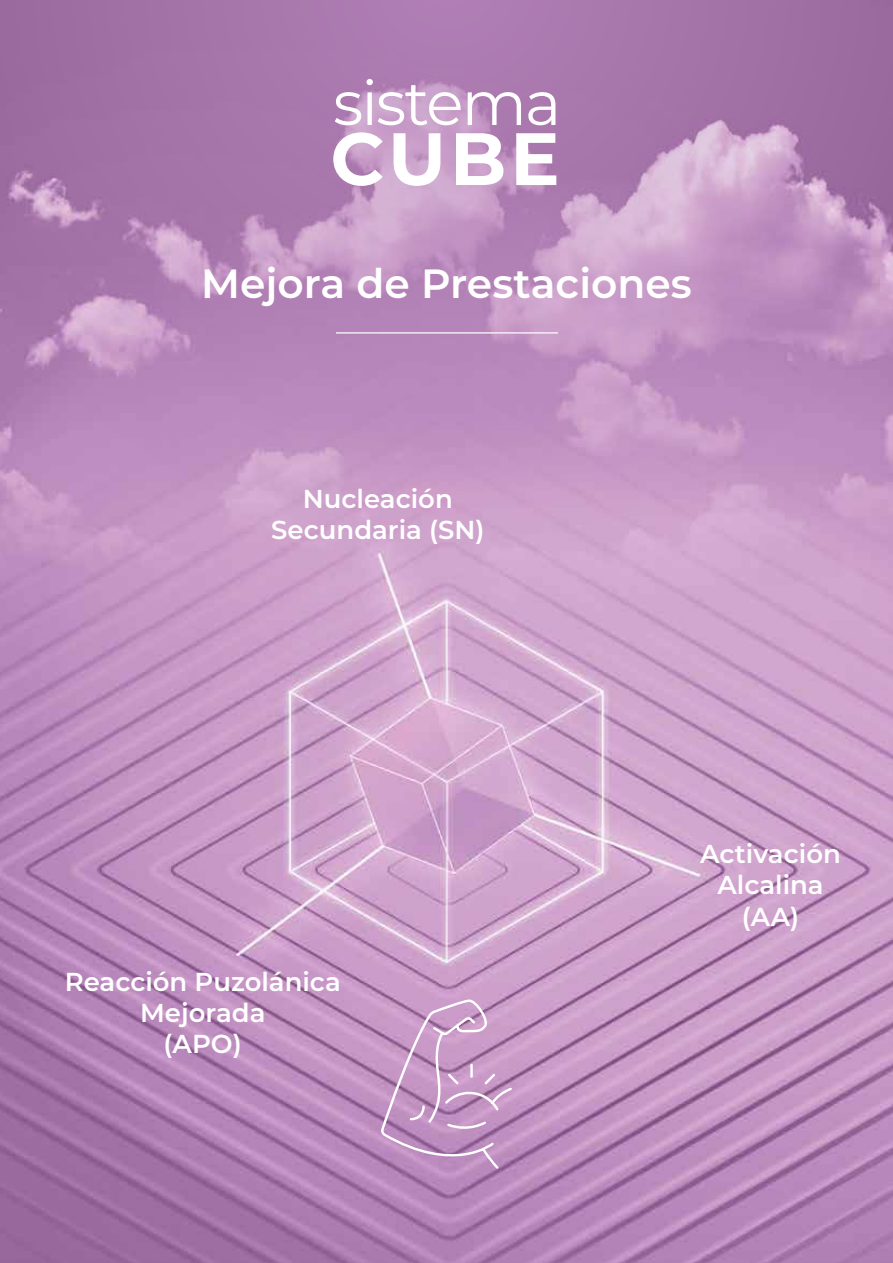
<style>
.page{position:relative;width:893px;height:1263px;background:#fff}
.page>*{position:absolute;margin:0;border:0;box-sizing:border-box;transform-origin:0 0}
.t1{font:700 73.95px "Montserrat";color:#fff}
.t2{font:62.1px "Montserrat";letter-spacing:-.03em;color:#fff}
.t3{font:600 40.8px "Montserrat";color:#fff}
.t4{font:600 25.95px/31.2px "Montserrat";color:#fff;text-align:center}
</style>
<div class="page">
<img style="left:0;top:558px;width:893px;height:705px">
<svg style="left:0;top:0;width:893px;height:558px;background:#b889ba"></svg>
<hr style="left:336px;top:332px;width:222px;height:1px;background:#fff">
<svg style="left:379px;top:997px;width:135px;height:178px;background:#c498c4"></svg>
<h2 class="t2" style="left:333px;top:60px;width:230px">sistema</h2>
<h1 class="t1" style="left:330px;top:105px;width:231px">CUBE</h1>
<h3 class="t3" style="left:201px;top:254px;width:492px">Mejora de Prestaciones</h3>
<p class="t4" style="left:271px;top:482px;width:215px">Nucleación<br>Secundaria (SN)</p>
<p class="t4" style="left:65px;top:965px;width:277px">Reacción Puzolánica<br>Mejorada<br>(APO)</p>
<p class="t4" style="left:700px;top:837px;width:142px">Activación<br>Alcalina (AA)</p>
</div>
